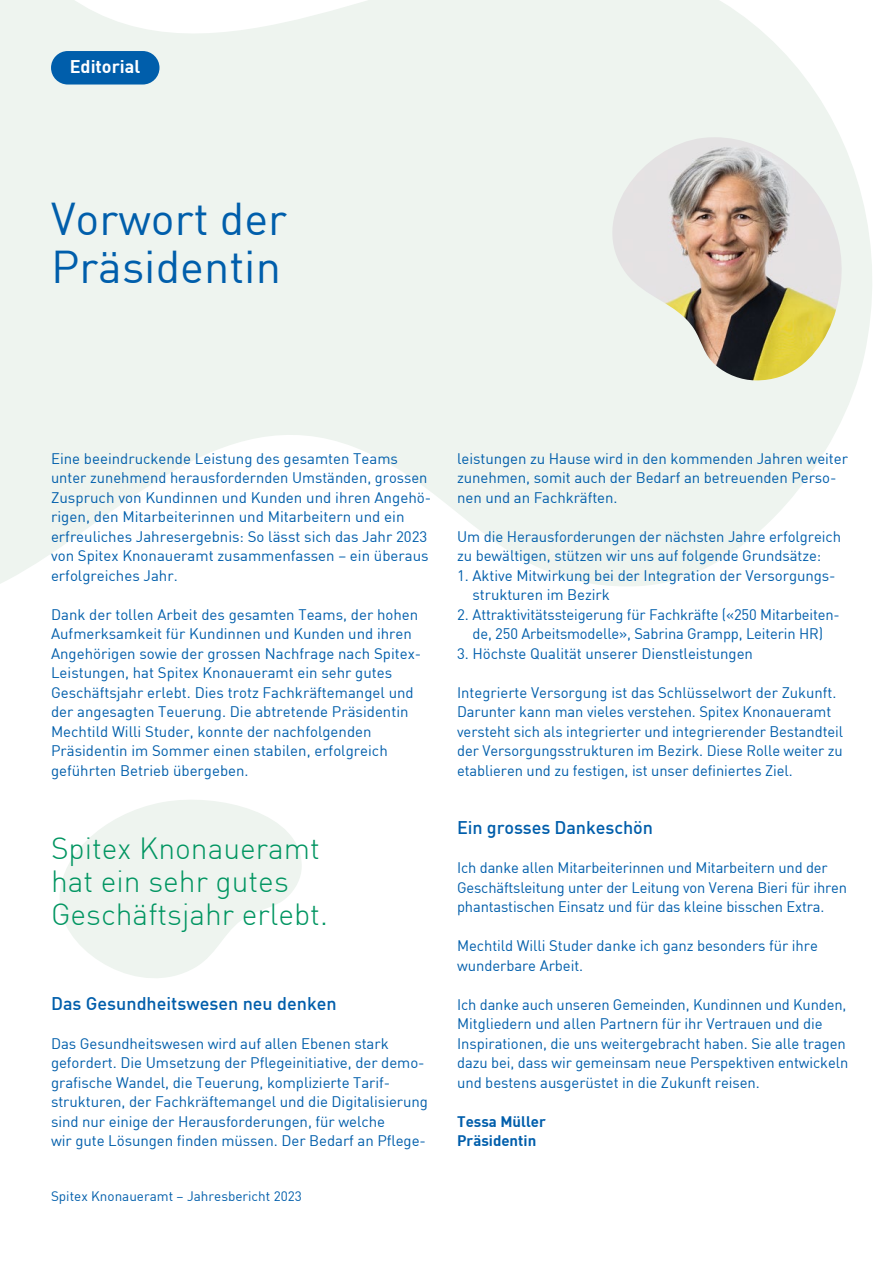
<style>
.page{position:relative;width:893px;height:1263px;background:#fff}
.page>*{position:absolute;margin:0;border:0;box-sizing:border-box;transform-origin:0 0}
.t1{font:45px/48px "DIN";color:#005eab}
.t2{font:300 30px/33px "DIN";color:#009561}
.t3{font:18px "DIN Medium 2";color:#005eab}
.t4{font:18px "DIN Bold 2";color:#fff}
.t5{font:15px/19.5px "DIN";letter-spacing:-.005em;color:#005eab}
.t6{font:15px/19.5px "DIN Bold 2";color:#005eab}
.t7{font:13.5px "DIN";color:#005eab}
</style>
<div class="page">
<svg style="left:0;top:0;width:872px;height:586px;fill:#eef4ef"></svg>
<img style="left:611px;top:137px;width:232px;height:244px">
<svg style="left:60px;top:800px;width:242px;height:178px;fill:#eef4ef"></svg>
<div style="left:51px;top:51px;width:108px;height:34px;background:#005eab;border-radius:17px"></div>
<p class="t4" style="left:70px;top:59px;width:72px">Editorial</p>
<h1 class="t1" style="left:51px;top:198px;width:238px">Vorwort der<br>Präsidentin</h1>
<p class="t5" style="left:51px;top:449px;width:382px">Eine beeindruckende Leistung des gesamten Teams unter zunehmend herausfordernden Umständen, grossen Zuspruch von Kundinnen und Kunden und ihren Angehö&shy;rigen, den Mitarbeiterinnen und Mitarbeitern und ein erfreuliches Jahresergebnis: So lässt sich das Jahr 2023 von Spitex Knonaueramt zusammenfassen – ein überaus erfolgreiches Jahr.</p>
<p class="t5" style="left:51px;top:605px;width:372px">Dank der tollen Arbeit des gesamten Teams, der hohen Aufmerksamkeit für Kundinnen und Kunden und ihren Angehörigen sowie der grossen Nachfrage nach Spitex-Leistungen, hat Spitex Knonaueramt ein sehr gutes Geschäftsjahr erlebt. Dies trotz Fachkräftemangel und der angesagten Teuerung. Die abtretende Präsidentin Mechtild Willi Studer, konnte der nachfolgenden Präsidentin im Sommer einen stabilen, erfolgreich geführten Betrieb übergeben.</p>
<h2 class="t2" style="left:51px;top:835px;width:278px">Spitex Knonaueramt hat ein sehr gutes<br>Geschäftsjahr erlebt.</h2>
<p class="t3" style="left:51px;top:995px;width:287px">Das Gesundheitswesen neu denken</p>
<p class="t5" style="left:51px;top:1034px;width:378px">Das Gesundheitswesen wird auf allen Ebenen stark gefordert. Die Umsetzung der Pflegeinitiative, der demo&shy;grafische Wandel, die Teuerung, komplizierte Tarif&shy;strukturen, der Fachkräftemangel und die Digitalisierung sind nur einige der Herausforderungen, für welche<br>wir gute Lösungen finden müssen. Der Bedarf an Pflege-</p>
<p class="t7" style="left:51px;top:1191px;width:252px">Spitex Knonaueramt – Jahresbericht 2023</p>
<p class="t5" style="left:457px;top:449px;width:392px">leistungen zu Hause wird in den kommenden Jahren weiter zunehmen, somit auch der Bedarf an betreuenden Perso&shy;nen und an Fachkräften.</p>
<p class="t5" style="left:457px;top:527px;width:385px">Um die Herausforderungen der nächsten Jahre erfolgreich zu bewältigen, stützen wir uns auf folgende Grundsätze:</p>
<p class="t5" style="left:472px;top:566px;width:365px;text-indent:-15px">1. Aktive Mitwirkung bei der Integration der Versorgungs&shy;strukturen im Bezirk</p>
<p class="t5" style="left:457px;top:605px;width:384px;text-align:center">2. Attraktivitätssteigerung für Fachkräfte («250 Mitarbeiten&shy;de, 250 Arbeitsmodelle», Sabrina Grampp, Leiterin HR)</p>
<p class="t5" style="left:457px;top:644px;width:297px">3. Höchste Qualität unserer Dienstleistungen</p>
<p class="t5" style="left:457px;top:683px;width:388px">Integrierte Versorgung ist das Schlüsselwort der Zukunft.<br>Darunter kann man vieles verstehen. Spitex Knonauer amt versteht sich als integrierter und integrierender Bestandteil der Versorgungsstrukturen im Bezirk. Diese Rolle weiter zu etablieren und zu festigen, ist unser definiertes Ziel.</p>
<p class="t3" style="left:457px;top:819px;width:197px">Ein grosses Dankeschön</p>
<p class="t5" style="left:457px;top:859px;width:391px">Ich danke allen Mitarbeiterinnen und Mitarbeitern und der<br>Geschäftsleitung unter der Leitung von Verena Bieri für ihren phantastischen Einsatz und für das kleine bisschen Extra.</p>
<p class="t5" style="left:457px;top:937px;width:362px">Mechtild Willi Studer danke ich ganz besonders für ihre wunderbare Arbeit.</p>
<p class="t5" style="left:457px;top:995px;width:393px">Ich danke auch unseren Gemeinden, Kundinnen und Kunden, Mitgliedern und allen Partnern für ihr Vertrauen und die Inspirationen, die uns weitergebracht haben. Sie alle tragen dazu bei, dass wir gemeinsam neue Perspektiven entwickeln und bestens ausgerüstet in die Zukunft reisen.</p>
<p class="t6" style="left:457px;top:1112px;width:90px">Tessa Müller<br>Präsidentin</p>
</div>
